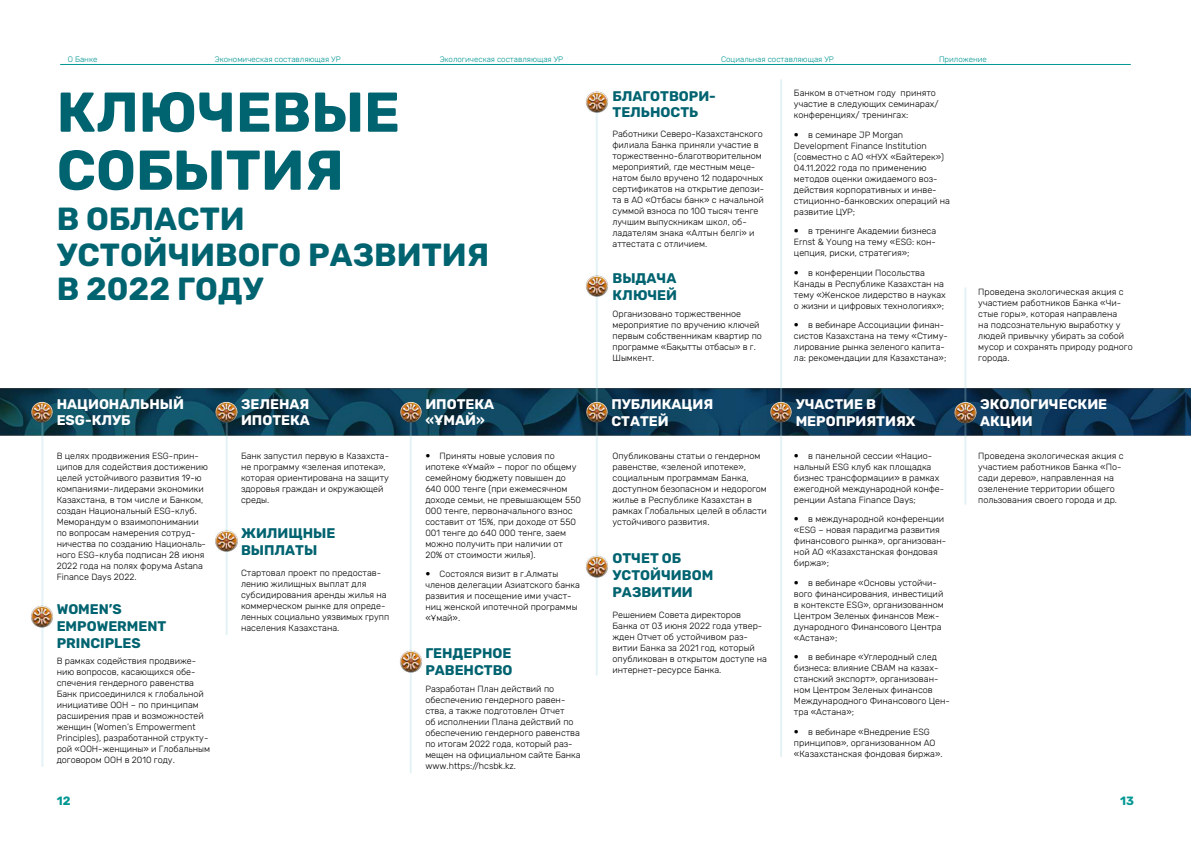
<style>
.page{position:relative;width:1191px;height:842px;background:#fff}
.page>*{position:absolute;margin:0;border:0;box-sizing:border-box;transform-origin:0 0}
.t1{font:700 56px/58px "Rubik";color:#006370}
.t2{font:700 32px/35px "Rubik";color:#006370}
.t3{font:700 14px/16.8px "Rubik";color:#006370}
.t4{font:700 14px/16.8px "Rubik";color:#fff}
.t5{font:700 12px "Rubik";color:#009793}
.t6{font:300 9px/11px "Rubik";color:#000}
.t7{font:300 7.9px "Rubik";color:#009793}
</style>
<div class="page">
<img style="left:0;top:64px;width:1191px;height:702px">
<hr style="left:41px;top:420px;width:2px;height:347px;background:#a4d7de">
<hr style="left:226px;top:420px;width:2px;height:215px;background:#a4d7de">
<hr style="left:410px;top:420px;width:2px;height:353px;background:#a4d7de">
<hr style="left:596px;top:104px;width:2px;height:571px;background:#a4d7de">
<hr style="left:964px;top:287px;width:2px;height:218px;background:#a4d7de">
<hr style="left:780px;top:79px;width:2px;height:678px;background:#a4d7de">
<img style="left:27px;top:395px;width:31px;height:31px">
<img style="left:211px;top:395px;width:31px;height:31px">
<img style="left:211px;top:524px;width:31px;height:32px">
<img style="left:395px;top:395px;width:31px;height:31px">
<img style="left:581px;top:86px;width:31px;height:31px">
<img style="left:765px;top:395px;width:32px;height:32px">
<img style="left:581px;top:269px;width:31px;height:31px">
<img style="left:950px;top:396px;width:31px;height:31px">
<img style="left:581px;top:395px;width:31px;height:32px">
<img style="left:581px;top:550px;width:31px;height:31px">
<img style="left:395px;top:645px;width:31px;height:31px">
<img style="left:27px;top:600px;width:31px;height:31px">
<svg style="left:794px;top:133px;width:4px;height:3px"></svg>
<svg style="left:794px;top:229px;width:4px;height:4px"></svg>
<svg style="left:794px;top:271px;width:4px;height:3px"></svg>
<svg style="left:794px;top:323px;width:4px;height:4px"></svg>
<svg style="left:794px;top:454px;width:4px;height:3px"></svg>
<svg style="left:794px;top:517px;width:4px;height:4px"></svg>
<svg style="left:794px;top:581px;width:4px;height:3px"></svg>
<svg style="left:794px;top:655px;width:4px;height:4px"></svg>
<svg style="left:794px;top:730px;width:4px;height:3px"></svg>
<svg style="left:426px;top:572px;width:3px;height:4px"></svg>
<p class="t7" style="left:68px;top:55px;width:31px">О Банке</p>
<p class="t7" style="left:215px;top:55px;width:127px">Экономическая составляющая УР</p>
<p class="t7" style="left:440px;top:55px;width:125px">Экологическая составляющая УР</p>
<p class="t7" style="left:721px;top:55px;width:114px">Социальная составляющая УР</p>
<p class="t7" style="left:939px;top:55px;width:49px">Приложение</p>
<h1 class="t1" style="left:57px;top:85px;width:345px">КЛЮЧЕВЫЕ<br>СОБЫТИЯ</h1>
<h2 class="t2" style="left:57px;top:202px;width:434px">В ОБЛАСТИ<br>УСТОЙЧИВОГО РАЗВИТИЯ<br>В 2022 ГОДУ</h2>
<h3 class="t4" style="left:57px;top:396px;width:129px">НАЦИОНАЛЬНЫЙ<br>ESG-КЛУБ</h3>
<h3 class="t4" style="left:241px;top:396px;width:70px">ЗЕЛЕНАЯ<br>ИПОТЕКА</h3>
<p class="t6" style="left:57px;top:451px;width:153px">В целях продвижения ESG-прин&shy;ципов для содействия достижению целей устойчивого развития 19-ю компаниями-лидерами экономики<br>Казахстана, в том числе и Банком, создан Национальный ESG-клуб.<br>Меморандум о взаимопонимании по вопросам намерения сотруд&shy;ничества по созданию Националь&shy;ного ESG-клуба подписан 28 июня<br>2022 года на полях форума Astana<br>Finance Days 2022.</p>
<p class="t6" style="left:241px;top:451px;width:150px">Банк запустил первую в Казахста&shy;не программу «зеленая ипотека», которая ориентирована на защиту здоровья граждан и окружающей среды.</p>
<h3 class="t3" style="left:241px;top:525px;width:96px">ЖИЛИЩНЫЕ<br>ВЫПЛАТЫ</h3>
<p class="t6" style="left:241px;top:567px;width:150px">Стартовал проект по предостав&shy;лению жилищных выплат для субсидирования аренды жилья на коммерческом рынке для опреде&shy;ленных социально уязвимых групп населения Казахстана.</p>
<h3 class="t3" style="left:57px;top:601px;width:111px">WOMEN’S<br>EMPOWERMENT<br>PRINCIPLES</h3>
<p class="t6" style="left:57px;top:656px;width:155px">В рамках содействия продвиже&shy;нию вопросов, касающихся обе&shy;спечения гендерного равенства<br>Банк присоединился к глобальной инициативе ООН – по принципам расширения прав и возможностей женщин (Women’s Empowerment<br>Principles), разработанной структу&shy;рой «ООН-женщины» и Глобальным договором ООН в 2010 году.</p>
<h3 class="t4" style="left:425px;top:396px;width:70px">ИПОТЕКА «ҰМАЙ»</h3>
<p class="t6" style="left:425px;top:451px;width:157px;text-indent:14px">Приняты новые условия по ипотеке «Ұмай» – порог по общему семейному бюджету повышен до<br>640 000 тенге (при ежемесячном доходе семьи, не превышающем 550<br>000 тенге, первоначального взнос составит от 15%, при доходе от 550<br>001 тенге до 640 000 тенге, заем можно получить при наличии от<br>20% от стоимости жилья).</p>
<p class="t6" style="left:425px;top:569px;width:156px;text-indent:14px">Состоялся визит в г.Алматы членов делегации Азиатского банка развития и посещение ими участ&shy;ниц женской ипотечной программы «Ұмай».</p>
<h3 class="t3" style="left:425px;top:645px;width:89px">ГЕНДЕРНОЕ<br>РАВЕНСТВО</h3>
<p class="t6" style="left:425px;top:684px;width:157px">Разработан План действий по обеспечению гендерного равен&shy;ства, а также подготовлен Отчет<br>об исполнении Плана действий по обеспечению гендерного равенства по итогам 2022 года, который раз&shy;мещен на официальном сайте Банка www.https://hcsbk.kz.</p>
<h3 class="t3" style="left:612px;top:88px;width:105px">БЛАГОТВОРИ-<br>ТЕЛЬНОСТЬ</h3>
<p class="t6" style="left:612px;top:128px;width:153px">Работники Северо-Казахстанского филиала Банка приняли участие в торжественно-благотворительном мероприятий, где местным меце&shy;натом было вручено 12 подарочных сертификатов на открытие депози&shy;та в АО «Отбасы банк» с начальной суммой взноса по 100 тысяч тенге лучшим выпускникам школ, об&shy;ладателям знака «Алтын белгі» и аттестата с отличием.</p>
<h3 class="t3" style="left:612px;top:270px;width:66px">ВЫДАЧА<br>КЛЮЧЕЙ</h3>
<p class="t6" style="left:612px;top:309px;width:151px">Организовано торжественное мероприятие по вручению ключей первым собственникам квартир по программе «Бақытты отбасы» в г.<br>Шымкент.</p>
<h3 class="t4" style="left:611px;top:396px;width:103px">ПУБЛИКАЦИЯ<br>СТАТЕЙ</h3>
<p class="t6" style="left:612px;top:451px;width:156px">Опубликованы статьи о гендерном равенстве, «зеленой ипотеке», социальным программам Банка, доступном безопасном и недорогом жилье в Республике Казахстан в рамках Глобальных целей в области устойчивого развития.</p>
<h3 class="t3" style="left:612px;top:550px;width:102px">ОТЧЕТ ОБ<br>УСТОЙЧИВОМ<br>РАЗВИТИИ</h3>
<p class="t6" style="left:612px;top:609px;width:156px">Решением Совета директоров<br>Банка от 03 июня 2022 года утвер&shy;жден Отчет об устойчивом раз&shy;витии Банка за 2021 год, который опубликован в открытом доступе на интернет-ресурсе Банка.</p>
<p class="t6" style="left:794px;top:88px;width:146px">Банком в отчетном году принято участие в следующих семинарах/ конференциях/ тренингах:</p>
<p class="t6" style="left:794px;top:129px;width:157px;text-indent:14px">в семинаре JP Morgan<br>Development Finance Institution (совместно с АО «НУХ «Байтерек»)<br>04.11.2022 года по применению методов оценки ожидаемого воз&shy;действия корпоративных и инве&shy;стиционно-банковских операций на развитие ЦУР;</p>
<p class="t6" style="left:794px;top:226px;width:144px;text-align:justify;text-indent:14px">в тренинге Академии бизнеса Ernst &amp; Young на тему «ESG: кон&shy;цепция, риски, стратегия»;</p>
<p class="t6" style="left:794px;top:267px;width:153px;text-indent:14px">в конференции Посольства<br>Канады в Республике Казахстан на тему «Женское лидерство в науках о жизни и цифровых технологиях»;</p>
<p class="t6" style="left:794px;top:320px;width:155px;text-indent:14px">в вебинаре Ассоциации финан&shy;систов Казахстана на тему «Стиму&shy;лирование рынка зеленого капита&shy;ла: рекомендации для Казахстана»;</p>
<h3 class="t4" style="left:795px;top:396px;width:121px">УЧАСТИЕ В<br>МЕРОПРИЯТИЯХ</h3>
<p class="t6" style="left:794px;top:450px;width:152px;text-indent:14px">в панельной сессии «Нацио&shy;нальный ESG клуб как площадка бизнес трансформации» в рамках ежегодной международной конфе&shy;ренции Astana Finance Days;</p>
<p class="t6" style="left:794px;top:514px;width:154px;text-indent:14px">в международной конференции «ESG – новая парадигма развития финансового рынка», организован&shy;ной АО «Казахстанская фондовая биржа»;</p>
<p class="t6" style="left:794px;top:577px;width:151px;text-indent:14px">в вебинаре «Основы устойчи&shy;вого финансирования, инвестиций в контексте ESG», организованном<br>Центром Зеленых финансов Меж&shy;дународного Финансового Центра «Астана»;</p>
<p class="t6" style="left:794px;top:652px;width:157px;text-indent:14px">в вебинаре «Углеродный след бизнеса: влияние СВАМ на казах&shy;станский экспорт», организован&shy;ном Центром Зеленых финансов<br>Международного Финансового Цен&shy;тра «Астана»;</p>
<p class="t6" style="left:794px;top:726px;width:150px;text-indent:14px">в вебинаре «Внедрение ESG принципов», организованном АО «Казахстанская фондовая биржа».</p>
<p class="t6" style="left:978px;top:286px;width:156px">Проведена экологическая акция с участием работников Банка «Чи&shy;стые горы», которая направлена<br>на подсознательную выработку у людей привычку убирать за собой мусор и сохранять природу родного города.</p>
<h3 class="t4" style="left:980px;top:396px;width:129px">ЭКОЛОГИЧЕСКИЕ<br>АКЦИИ</h3>
<p class="t6" style="left:978px;top:451px;width:147px">Проведена экологическая акция с участием работников Банка «По&shy;сади дерево», направленная на озеленение территории общего пользования своего города и др.</p>
<h3 class="t5" style="left:57px;top:793px;width:15px">12</h3>
<h3 class="t5" style="left:1120px;top:793px;width:15px">13</h3>
</div>
